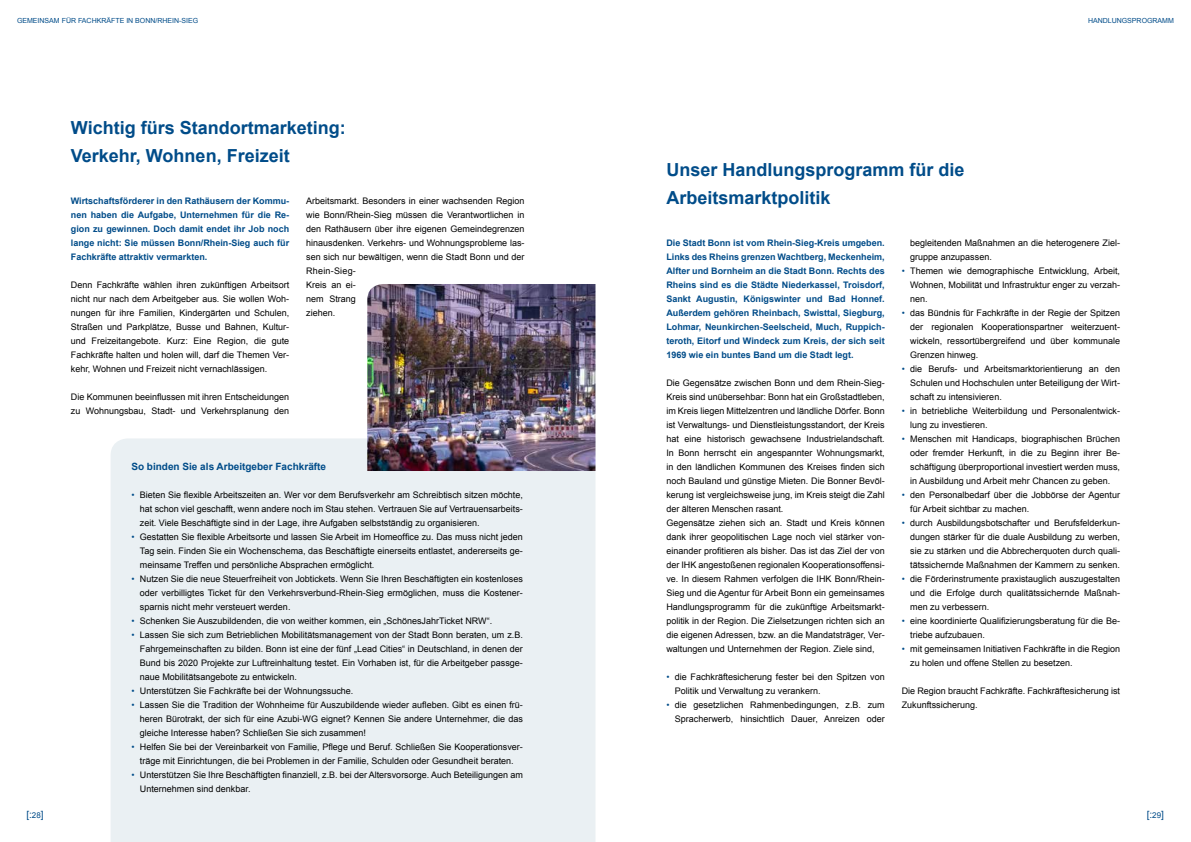
<style>
.page{position:relative;width:1191px;height:842px;background:#fff}
.page>*{position:absolute;margin:0;border:0;box-sizing:border-box;transform-origin:0 0}
.t1{font:700 18px/28px "Arial";color:#004c89}
.t2{font:700 10px "Arial";color:#004c89}
.t3{font:10px "Arial";color:#004c89}
.t4{font:9px/14px "Arial";color:#000;text-align:justify}
.t5{font:700 9px/14px "Arial";color:#004c89;text-align:justify}
.t6{font:7px "Arial";color:#004c89}
.s1{color:#004c89}
.s2{font-size:8px}
</style>
<div class="page">
<div style="left:111px;top:438px;width:484px;height:404px;background:#eaf0f3"></div>
<img style="left:367px;top:284px;width:228px;height:187px">
<p class="t6" style="left:17px;top:16px;width:183px">GEMEINSAM FÜR FACHKRÄFTE IN BONN/RHEIN-SIEG</p>
<p class="t6" style="left:1088px;top:16px;width:87px">HANDLUNGSPROGRAMM</p>
<h1 class="t1" style="left:71px;top:114px;width:276px">Wichtig fürs Standortmarketing:<br>Verkehr, Wohnen, Freizeit</h1>
<h1 class="t1" style="left:666px;top:156px;width:300px">Unser Handlungsprogramm für die</h1>
<p class="t5" style="left:71px;top:194px;width:220px">Wirtschaftsförderer in den Rathäusern der Kommu-</p>
<h1 class="t1" style="left:666px;top:184px;width:166px">Arbeitsmarktpolitik</h1>
<p class="t5" style="left:71px;top:208px;width:220px">nen haben die Aufgabe, Unternehmen für die Re&shy;gion zu gewinnen. Doch damit endet ihr Job noch lange nicht: Sie müssen Bonn/Rhein-Sieg auch für Fachkräfte attraktiv vermarkten.</p>
<p class="t4" style="left:71px;top:278px;width:220px">Denn Fachkräfte wählen ihren zukünftigen Arbeitsort nicht nur nach dem Arbeitgeber aus. Sie wollen Woh&shy;nungen für ihre Familien, Kindergärten und Schulen, Straßen und Parkplätze, Busse und Bahnen, Kultur&shy;und Freizeitangebote. Kurz: Eine Region, die gute Fachkräfte halten und holen will, darf die Themen Ver&shy;kehr, Wohnen und Freizeit nicht vernachlässigen.</p>
<p class="t4" style="left:71px;top:390px;width:220px">Die Kommunen beeinflussen mit ihren Entscheidungen zu Wohnungsbau, Stadt- und Verkehrsplanung den</p>
<p class="t4" style="left:306px;top:194px;width:220px;text-align:left">Arbeitsmarkt. Besonders in einer wachsenden Region wie Bonn/Rhein-Sieg müssen die Verantwortlichen in den Rathäusern über ihre eigenen Gemeindegrenzen hinausdenken. Verkehrs- und Wohnungsprobleme las&shy;sen sich nur bewältigen, wenn die Stadt Bonn und der Rhein-Sieg-<br>Kreis an ei-<br>nem Strang<br>ziehen.</p>
<p class="t5" style="left:666px;top:236px;width:220px">Die Stadt Bonn ist vom Rhein-Sieg-Kreis umgeben.<br>Links des Rheins grenzen Wachtberg, Meckenheim, Alfter und Bornheim an die Stadt Bonn. Rechts des Rheins sind es die Städte Niederkassel, Troisdorf, Sankt Augustin, Königswinter und Bad Honnef.<br>Außerdem gehören Rheinbach, Swisttal, Siegburg, Lohmar, Neunkirchen-Seelscheid, Much, Ruppich&shy;teroth, Eitorf und Windeck zum Kreis, der sich seit 1969 wie ein buntes Band um die Stadt legt.</p>
<p class="t4" style="left:666px;top:376px;width:220px;text-align:left">Die Gegensätze zwischen Bonn und dem Rhein-Sieg-Kreis sind unübersehbar: Bonn hat ein Großstadtleben, im Kreis liegen Mittelzentren und ländliche Dörfer. Bonn ist Verwaltungs- und Dienstleistungsstandort, der Kreis hat eine historisch gewachsene Industrielandschaft.<br>In Bonn herrscht ein angespannter Wohnungsmarkt, in den ländlichen Kommunen des Kreises finden sich noch Bauland und günstige Mieten. Die Bonner Bevöl&shy;kerung ist vergleichsweise jung, im Kreis steigt die Zahl der älteren Menschen rasant.<br>Gegensätze ziehen sich an. Stadt und Kreis können dank ihrer geopolitischen Lage noch viel stärker von&shy;einander profitieren als bisher. Das ist das Ziel der von der IHK angestoßenen regionalen Kooperationsoffensi&shy;ve. In diesem Rahmen verfolgen die IHK Bonn/Rhein-Sieg und die Agentur für Arbeit Bonn ein gemeinsames Handlungsprogramm für die zukünftige Arbeitsmarkt&shy;politik in der Region. Die Zielsetzungen richten sich an die eigenen Adressen, bzw. an die Mandatsträger, Ver&shy;waltungen und Unternehmen der Region. Ziele sind,</p>
<p class="t4" style="left:675px;top:670px;width:211px;text-indent:-9px"><span class="s1">•</span> die Fachkräftesicherung fester bei den Spitzen von<br>Politik und Verwaltung zu verankern.</p>
<p class="t4" style="left:666px;top:698px;width:220px;text-align:right"><span class="s1">•</span> die gesetzlichen Rahmenbedingungen, z.B. zum<br>Spracherwerb, hinsichtlich Dauer, Anreizen oder</p>
<p class="t2" style="left:131px;top:460px;width:196px">So binden Sie als Arbeitgeber Fachkräfte</p>
<p class="t4" style="left:140px;top:488px;width:384px;text-indent:-9px"><span class="s1">•</span> Bieten Sie flexible Arbeitszeiten an. Wer vor dem Berufsverkehr am Schreibtisch sitzen möchte, hat schon viel geschafft, wenn andere noch im Stau stehen. Vertrauen Sie auf Vertrauensarbeits&shy;zeit. Viele Beschäftigte sind in der Lage, ihre Aufgaben selbstständig zu organisieren.</p>
<p class="t4" style="left:140px;top:530px;width:384px;text-indent:-9px"><span class="s1">•</span> Gestatten Sie flexible Arbeitsorte und lassen Sie Arbeit im Homeoffice zu. Das muss nicht jeden Tag sein. Finden Sie ein Wochenschema, das Beschäftigte einerseits entlastet, andererseits ge&shy;meinsame Treffen und persönliche Absprachen ermöglicht.</p>
<p class="t4" style="left:140px;top:572px;width:384px;text-indent:-9px"><span class="s1">•</span> Nutzen Sie die neue Steuerfreiheit von Jobtickets. Wenn Sie Ihren Beschäftigten ein kostenloses oder verbilligtes Ticket für den Verkehrsverbund-Rhein-Sieg ermöglichen, muss die Kostener&shy;sparnis nicht mehr versteuert werden.</p>
<p class="t4" style="left:131px;top:614px;width:362px"><span class="s1">•</span> Schenken Sie Auszubildenden, die von weither kommen, ein „SchönesJahrTicket NRW“.</p>
<p class="t4" style="left:140px;top:628px;width:384px;text-indent:-9px"><span class="s1">•</span> Lassen Sie sich zum Betrieblichen Mobilitätsmanagement von der Stadt Bonn beraten, um z.B.<br>Fahrgemeinschaften zu bilden. Bonn ist eine der fünf „Lead Cities“ in Deutschland, in denen der Bund bis 2020 Projekte zur Luftreinhaltung testet. Ein Vorhaben ist, für die Arbeitgeber passge&shy;naue Mobilitätsangebote zu entwickeln.</p>
<p class="t4" style="left:131px;top:684px;width:223px"><span class="s1">•</span> Unterstützen Sie Fachkräfte bei der Wohnungssuche.</p>
<p class="t4" style="left:140px;top:698px;width:384px;text-indent:-9px"><span class="s1">•</span> Lassen Sie die Tradition der Wohnheime für Auszubildende wieder aufleben. Gibt es einen frü&shy;heren Bürotrakt, der sich für eine Azubi-WG eignet? Kennen Sie andere Unternehmer, die das gleiche Interesse haben? Schließen Sie sich zusammen!</p>
<p class="t4" style="left:131px;top:740px;width:393px;text-align:center"><span class="s1">•</span> Helfen Sie bei der Vereinbarkeit von Familie, Pflege und Beruf. Schließen Sie Kooperationsver&shy;träge mit Einrichtungen, die bei Problemen in der Familie, Schulden oder Gesundheit beraten.</p>
<p class="t4" style="left:140px;top:768px;width:384px;text-indent:-9px"><span class="s1">•</span> Unterstützen Sie Ihre Beschäftigten finanziell, z.B. bei der Altersvorsorge. Auch Beteiligungen am<br>Unternehmen sind denkbar.</p>
<p class="t4" style="left:910px;top:236px;width:211px">begleitenden Maßnahmen an die heterogenere Ziel&shy;gruppe anzupassen.</p>
<p class="t4" style="left:910px;top:264px;width:211px;text-indent:-9px"><span class="s1">•</span> Themen wie demographische Entwicklung, Arbeit, Wohnen, Mobilität und Infrastruktur enger zu verzah&shy;nen.</p>
<p class="t4" style="left:910px;top:306px;width:211px;text-indent:-9px"><span class="s1">•</span> das Bündnis für Fachkräfte in der Regie der Spitzen der regionalen Kooperationspartner weiterzuent&shy;wickeln, ressortübergreifend und über kommunale Grenzen hinweg.</p>
<p class="t4" style="left:910px;top:362px;width:211px;text-indent:-9px"><span class="s1">•</span> die Berufs- und Arbeitsmarktorientierung an den Schulen und Hochschulen unter Beteiligung der Wirt&shy;schaft zu intensivieren.</p>
<p class="t4" style="left:910px;top:404px;width:211px;text-indent:-9px"><span class="s1">•</span> in betriebliche Weiterbildung und Personalentwick&shy;lung zu investieren.</p>
<p class="t4" style="left:910px;top:432px;width:211px;text-indent:-9px"><span class="s1">•</span> Menschen mit Handicaps, biographischen Brüchen oder fremder Herkunft, in die zu Beginn ihrer Be&shy;schäftigung überproportional investiert werden muss, in Ausbildung und Arbeit mehr Chancen zu geben.</p>
<p class="t4" style="left:910px;top:488px;width:211px;text-indent:-9px"><span class="s1">•</span> den Personalbedarf über die Jobbörse der Agentur für Arbeit sichtbar zu machen.</p>
<p class="t4" style="left:910px;top:516px;width:211px;text-indent:-9px"><span class="s1">•</span> durch Ausbildungsbotschafter und Berufsfelderkun&shy;dungen stärker für die duale Ausbildung zu werben, sie zu stärken und die Abbrecherquoten durch quali&shy;tätssichernde Maßnahmen der Kammern zu senken.</p>
<p class="t4" style="left:910px;top:572px;width:211px;text-indent:-9px"><span class="s1">•</span> die Förderinstrumente praxistauglich auszugestalten und die Erfolge durch qualitätssichernde Maßnah&shy;men zu verbessern.</p>
<p class="t4" style="left:910px;top:614px;width:211px;text-indent:-9px"><span class="s1">•</span> eine koordinierte Qualifizierungsberatung für die Be&shy;triebe aufzubauen.</p>
<p class="t4" style="left:910px;top:642px;width:211px;text-indent:-9px"><span class="s1">•</span> mit gemeinsamen Initiativen Fachkräfte in die Region zu holen und offene Stellen zu besetzen.</p>
<p class="t4" style="left:901px;top:684px;width:220px">Die Region braucht Fachkräfte. Fachkräftesicherung ist<br>Zukunftssicherung.</p>
<p class="t3" style="left:26px;top:808px;width:19px">[:<span class="s2">28</span>]</p>
<p class="t3" style="left:1146px;top:808px;width:19px">[:<span class="s2">29</span>]</p>
</div>
